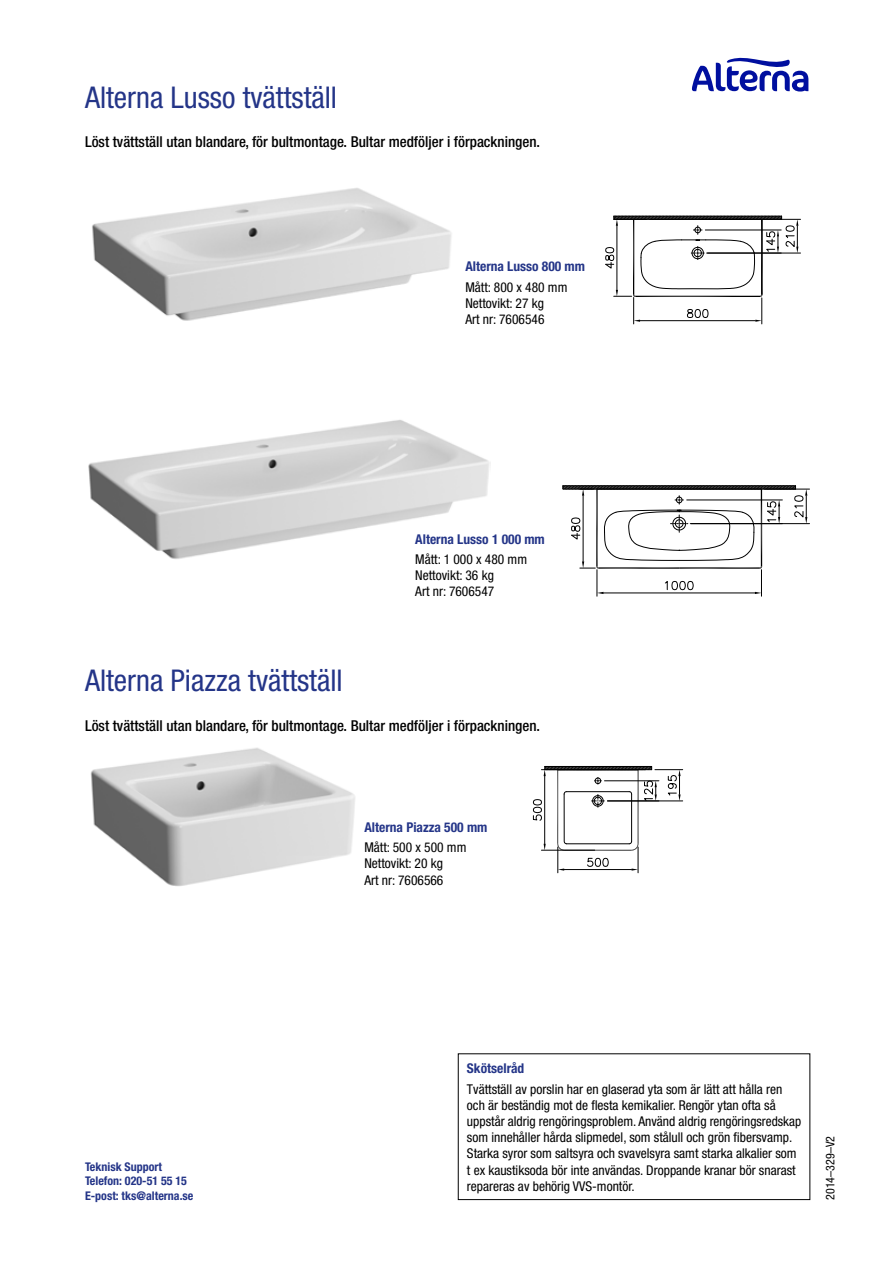
<style>
.page{position:relative;width:893px;height:1263px;background:#fff}
.page>*{position:absolute;margin:0;border:0;box-sizing:border-box;transform-origin:0 0}
.t1{font:condensed 30px "Helvetica Neue";color:#243588}
.t2{font:500 condensed 15px "Helvetica Neue";color:#000}
.t3{font:condensed 13.5px/16.2px "Helvetica Neue";color:#000}
.t4{font:700 condensed 13.5px "Helvetica Neue";color:#243588}
.t5{font:700 condensed 12px/14.4px "Helvetica Neue";color:#243588}
.t6{font:condensed 12px "Helvetica Neue";color:#000}
</style>
<div class="page">
<div style="left:458px;top:1053px;width:352px;height:147px;border:1px solid #000"></div>
<img style="left:88px;top:420px;width:403px;height:139px">
<img style="left:90px;top:748px;width:265px;height:138px">
<img style="left:92px;top:188px;width:360px;height:133px">
<svg style="left:692px;top:57px;width:116px;height:35px"></svg>
<svg style="left:605px;top:215px;width:196px;height:110px"></svg>
<svg style="left:562px;top:485px;width:248px;height:112px"></svg>
<svg style="left:532px;top:766px;width:152px;height:108px"></svg>
<h1 class="t1" style="left:85px;top:80px;width:253px">Alterna Lusso tvättställ</h1>
<p class="t2" style="left:85px;top:133px;width:457px">Löst tvättställ utan blandare, för bultmontage. Bultar medföljer i förpackningen.</p>
<p class="t4" style="left:465px;top:258px;width:121px">Alterna Lusso 800 mm</p>
<p class="t3" style="left:465px;top:279px;width:104px">Mått: 800 x 480 mm<br>Nettovikt: 27 kg<br>Art nr: 7606546</p>
<p class="t4" style="left:415px;top:531px;width:131px">Alterna Lusso 1 000 mm</p>
<p class="t3" style="left:415px;top:551px;width:113px">Mått: 1 000 x 480 mm<br>Nettovikt: 36 kg<br>Art nr: 7606547</p>
<h1 class="t1" style="left:85px;top:663px;width:259px">Alterna Piazza tvättställ</h1>
<p class="t2" style="left:85px;top:716px;width:457px">Löst tvättställ utan blandare, för bultmontage. Bultar medföljer i förpackningen.</p>
<p class="t4" style="left:364px;top:819px;width:125px">Alterna Piazza 500 mm</p>
<p class="t3" style="left:364px;top:839px;width:104px">Mått: 500 x 500 mm<br>Nettovikt: 20 kg<br>Art nr: 7606566</p>
<p class="t5" style="left:85px;top:1159px;width:110px">Teknisk Support<br>Telefon: 020-51 55 15<br>E-post: tks@alterna.se</p>
<p class="t4" style="left:467px;top:1060px;width:59px">Skötselråd</p>
<p class="t3" style="left:467px;top:1080px;width:336px">Tvättställ av porslin har en glaserad yta som är lätt att hålla ren och är beständig mot de flesta kemikalier. Rengör ytan ofta så uppstår aldrig rengöringsproblem. Använd aldrig rengöringsredskap som innehåller hårda slipmedel, som stålull och grön fibersvamp.<br>Starka syror som saltsyra och svavelsyra samt starka alkalier som t ex kaustiksoda bör inte användas. Droppande kranar bör snarast repareras av behörig VVS-montör.</p>
<p class="t6" style="left:823px;top:1200px;width:65px;rotate:-90deg">2014–329–V2</p>
</div>
